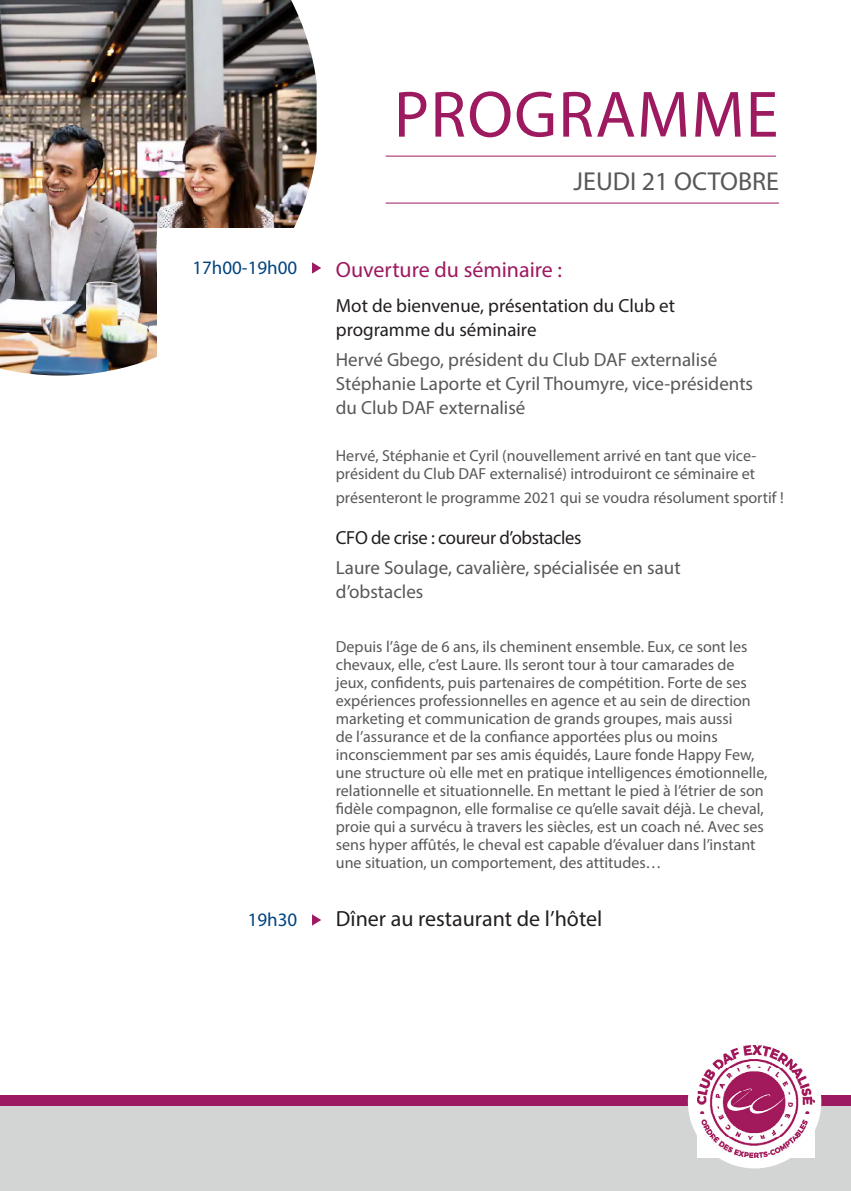
<style>
.page{position:relative;width:851px;height:1191px;background:#fff}
.page>*{position:absolute;margin:0;border:0;box-sizing:border-box;transform-origin:0 0}
.t1{font:66px "Myriad Pro";letter-spacing:.02em;color:#9d1960}
.t2{font:26px "Myriad Pro";color:#57585a}
.t3{font:22px "Myriad Pro";color:#231f20}
.t4{font:22px "Myriad Pro";color:#9d1960}
.t5{font:19px/24px "Myriad Pro";color:#57585a}
.t6{font:19px/24px "Myriad Pro";color:#231f20}
.t7{font:19px "Myriad Pro";letter-spacing:-.02em;color:#231f20}
.t8{font:19px "Myriad Pro";color:#00437f}
.t9{font:16px/18px "Myriad Pro";color:#57585a}
</style>
<div class="page">
<img style="left:0;top:0;width:316px;height:375px">
<div style="left:157px;top:228px;width:289px;height:229px;background:#fff"></div>
<hr style="left:385px;top:156px;width:390px;height:1px;background:#9d1960">
<div style="left:0;top:1095px;width:850px;height:65px;background:#9d1960"></div>
<div style="left:0;top:1106px;width:850px;height:85px;background:#d3d4d4"></div>
<div style="left:687px;top:1035px;width:134px;height:133px;background:#fff;border-radius:50%"></div>
<img style="left:697px;top:1045px;width:117px;height:112px">
<hr style="left:385px;top:203px;width:393px;height:1px;background:#9d1960">
<svg style="left:312px;top:262px;width:9px;height:12px"></svg>
<svg style="left:312px;top:914px;width:9px;height:11px"></svg>
<p class="t8" style="left:192px;top:256px;width:106px">17h00-19h00</p>
<p class="t8" style="left:248px;top:908px;width:51px">19h30</p>
<p class="t1" style="left:394px;top:74px;width:386px">PROGRAMME</p>
<p class="t2" style="left:573px;top:165px;width:207px">JEUDI 21 OCTOBRE</p>
<p class="t4" style="left:336px;top:256px;width:228px">Ouverture du séminaire :</p>
<p class="t6" style="left:336px;top:293px;width:341px">Mot de bienvenue, présentation du Club et programme du séminaire</p>
<p class="t5" style="left:336px;top:347px;width:383px">Hervé Gbego, président du Club DAF externalisé</p>
<p class="t5" style="left:336px;top:371px;width:418px">Stéphanie Laporte et Cyril Thoumyre, vice-présidents du Club DAF externalisé</p>
<p class="t9" style="left:336px;top:447px;width:422px">Hervé, Stéphanie et Cyril (nouvellement arrivé en tant que vice&shy;président du Club DAF externalisé) introduiront ce séminaire et</p>
<p class="t9" style="left:336px;top:489px;width:449px">présenteront le programme 2021 qui se voudra résolument sportif !</p>
<p class="t7" style="left:336px;top:526px;width:247px">CFO de crise : coureur d’obstacles</p>
<p class="t5" style="left:336px;top:555px;width:346px">Laure Soulage, cavalière, spécialisée en saut d’obstacles</p>
<p class="t9" style="left:336px;top:637px;width:433px">Depuis l’âge de 6 ans, ils cheminent ensemble. Eux, ce sont les chevaux, elle, c’est Laure. Ils seront tour à tour camarades de jeux, confidents, puis partenaires de compétition. Forte de ses expériences professionnelles en agence et au sein de direction marketing et communication de grands groupes, mais aussi<br>de l’assurance et de la confiance apportées plus ou moins inconsciemment par ses amis équidés, Laure fonde Happy Few, une structure où elle met en pratique intelligences émotionnelle, relationnelle et situationnelle. En mettant le pied à l’étrier de son fidèle compagnon, elle formalise ce qu’elle savait déjà. Le cheval, proie qui a survécu à travers les siècles, est un coach né. Avec ses sens hyper affûtés, le cheval est capable d’évaluer dans l’instant une situation, un comportement, des attitudes…</p>
<p class="t3" style="left:336px;top:904px;width:268px">Dîner au restaurant de l’hôtel</p>
</div>
